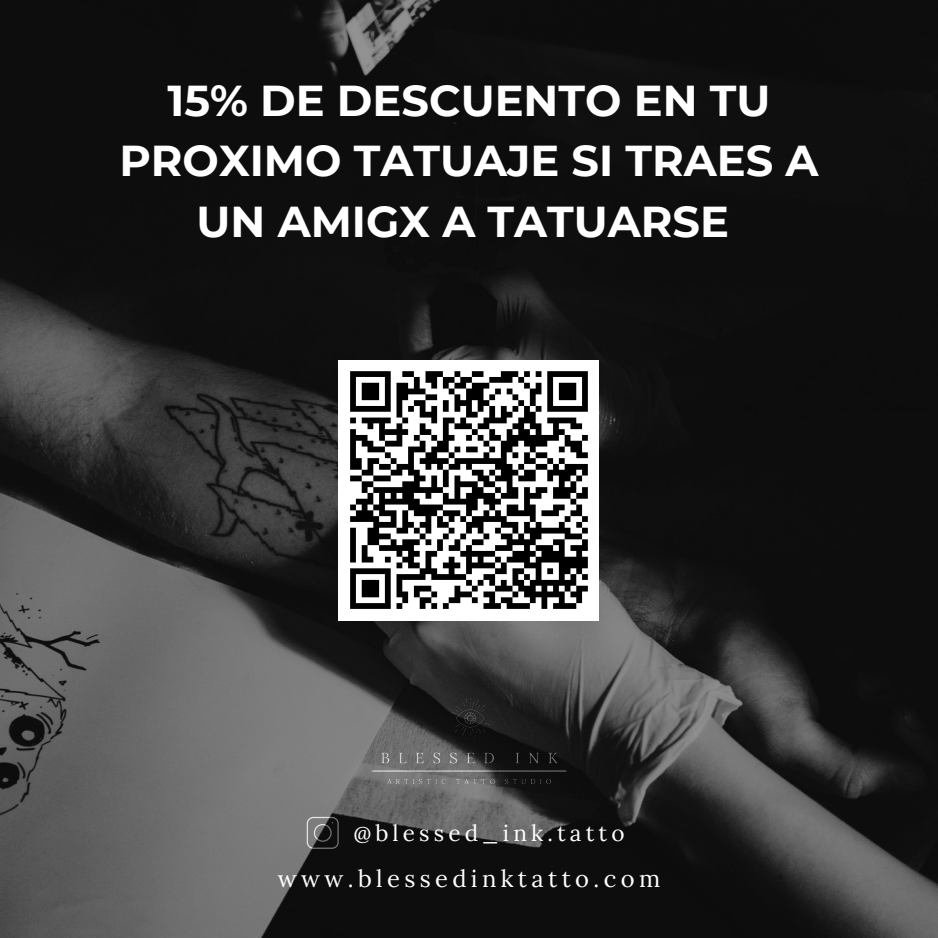
<style>
.page{position:relative;width:938px;height:938px;background:#fff}
.page>*{position:absolute;margin:0;border:0;box-sizing:border-box;transform-origin:0 0}
.t1{font:700 43.12px/60px "Montserrat";color:#fff;text-align:center}
.t2{font:23.75px "Lora";letter-spacing:.185em;color:#fff}
.t3{font:22.5px "Lora";letter-spacing:.185em;color:#fff}
</style>
<div class="page">
<img style="left:0;top:0;width:937px;height:937px">
<div style="left:338px;top:359px;width:261px;height:261px;background:#fff"></div>
<svg style="left:350px;top:371px;width:238px;height:238px"></svg>
<p class="t1" style="left:119px;top:71px;width:700px">15% DE DESCUENTO EN TU<br>PROXIMO TATUAJE SI TRAES A<br>UN AMIGX A TATUARSE</p>
<p class="t3" style="left:353px;top:818px;width:273px">@blessed_ink.tatto</p>
<p class="t2" style="left:278px;top:863px;width:384px">www.blessedinktatto.com</p>
</div>
